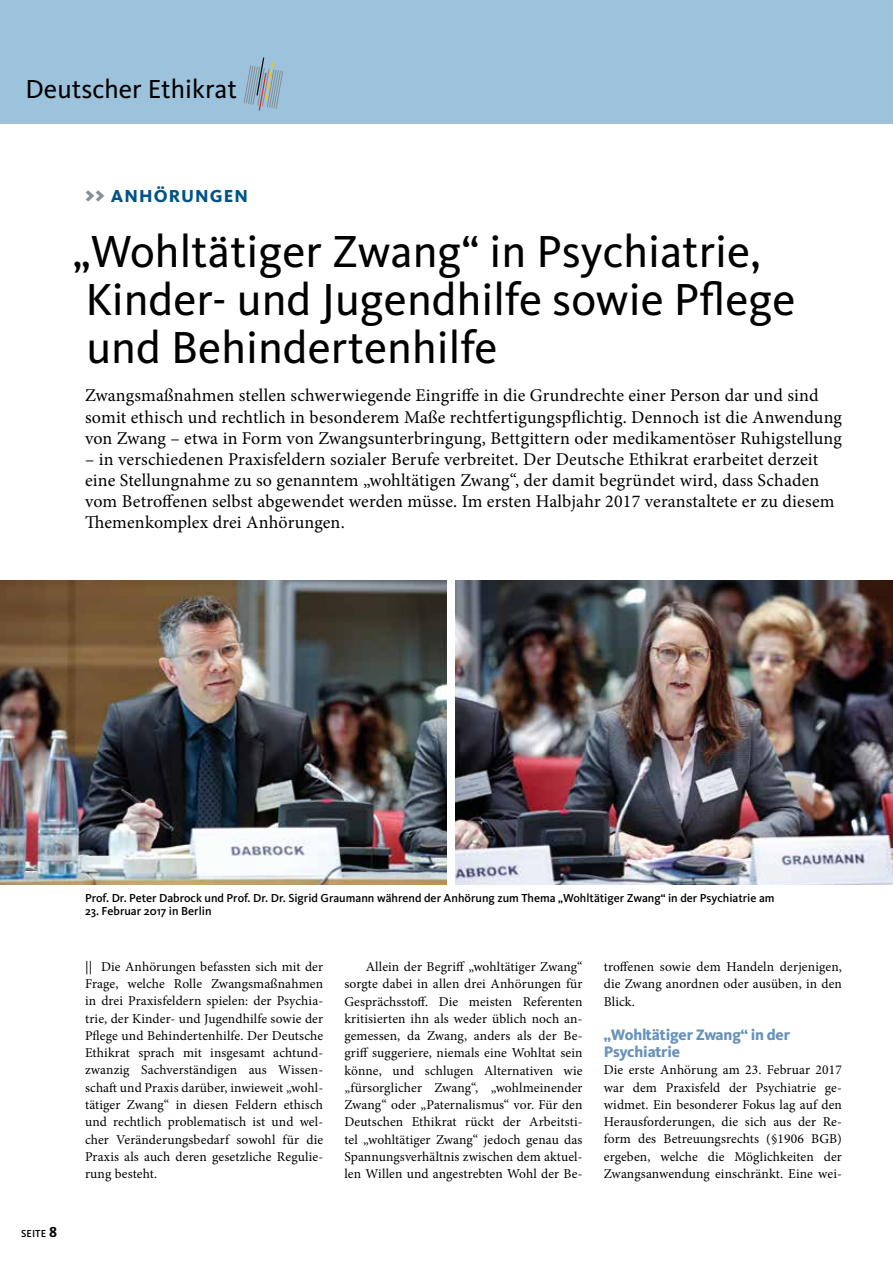
<style>
.page{position:relative;width:893px;height:1263px;background:#fff}
.page>*{position:absolute;margin:0;border:0;box-sizing:border-box;transform-origin:0 0}
.t1{font:46.5px/48px "Kievit";color:#000}
.t2{font:27px "Kievit";color:#000}
.t3{font:18px/21px "Minion Pro";letter-spacing:.01em;color:#000}
.t4{font:800 18px "Kievit";letter-spacing:.06em;color:#005387}
.t5{font:800 15.75px/17.2px "Kievit";letter-spacing:-.02em;color:#6793ba}
.t6{font:13.5px/17.2px "Minion Pro";letter-spacing:.01em;color:#000;text-align:justify}
.t7{font:500 12px "Kievit";color:#000}
.t8{font:500 10.5px "Kievit";color:#000}
.s1{font-weight:900;font-size:24px;color:#839097}
.s2{font-weight:700;font-size:15px}
</style>
<div class="page">
<img style="left:0;top:581px;width:446px;height:304px">
<div style="left:0;top:0;width:893px;height:123px;background:#9dc2dc"></div>
<svg style="left:243px;top:57px;width:40px;height:54px"></svg>
<img style="left:455px;top:581px;width:438px;height:304px">
<h2 class="t2" style="left:26px;top:74px;width:213px">Deutscher Ethikrat</h2>
<h3 class="t4" style="left:85px;top:185px;width:165px"><span class="s1">&gt;&gt;</span> anhörungen</h3>
<h1 class="t1" style="left:73px;top:227px;width:724px">„Wohltätiger Zwang“ in Psychiatrie,<br>Kinder- und Jugendhilfe sowie Pflege und Behindertenhilfe</h1>
<p class="t3" style="left:85px;top:385px;width:758px">Zwangsmaßnahmen stellen schwerwiegende Eingriffe in die Grundrechte einer Person dar und sind somit ethisch und rechtlich in besonderem Maße rechtfertigungspflichtig. Dennoch ist die Anwendung von Zwang – etwa in Form von Zwangsunterbringung, Bettgittern oder medikamentöser Ruhigstellung</p>
<p class="t3" style="left:85px;top:448px;width:751px">– in verschiedenen Praxisfeldern sozialer Berufe verbreitet. Der Deutsche Ethikrat erarbeitet derzeit eine Stellungnahme zu so genanntem „wohltätigen Zwang“, der damit begründet wird, dass Schaden vom Betroffenen selbst abgewendet werden müsse. Im ersten Halbjahr 2017 veranstaltete er zu diesem Themenkomplex drei Anhörungen.</p>
<p class="t7" style="left:85px;top:891px;width:691px">Prof. Dr. Peter Dabrock und Prof. Dr. Dr. Sigrid Graumann während der Anhörung zum Thema „Wohltätiger Zwang“ in der Psychiatrie am</p>
<p class="t7" style="left:85px;top:904px;width:128px">23. Februar 2017 in Berlin</p>
<p class="t8" style="left:21px;top:1227px;width:37px">Seite <span class="s2">8</span></p>
<p class="t6" style="left:85px;top:958px;width:240px">|| Die Anhörungen befassten sich mit der Frage, welche Rolle Zwangsmaßnahmen in drei Praxisfeldern spielen: der Psychia&shy;trie, der Kinder- und Jugendhilfe sowie der Pflege und Behindertenhilfe. Der Deutsche Ethikrat sprach mit insgesamt achtund&shy;zwanzig Sachverständigen aus Wissen&shy;schaft und Praxis darüber, inwieweit „wohl&shy;tätiger Zwang“ in diesen Feldern ethisch und rechtlich problematisch ist und wel&shy;cher Veränderungsbedarf sowohl für die Praxis als auch deren gesetzliche Regulie&shy;rung besteht.</p>
<p class="t6" style="left:344px;top:958px;width:240px;text-indent:21px">Allein der Begriff „wohltätiger Zwang“ sorgte dabei in allen drei Anhörungen für Gesprächsstoff. Die meisten Referenten kritisierten ihn als weder üblich noch an&shy;gemessen, da Zwang, anders als der Be&shy;griff suggeriere, niemals eine Wohltat sein könne, und schlugen Alternativen wie „fürsorglicher Zwang“, „wohlmeinender Zwang“ oder „Paternalismus“ vor. Für den Deutschen Ethikrat rückt der Arbeitsti&shy;tel „wohltätiger Zwang“ jedoch genau das Spannungsverhältnis zwischen dem aktuel&shy;len Willen und angestrebten Wohl der Be-</p>
<p class="t6" style="left:604px;top:958px;width:240px">troffenen sowie dem Handeln derjenigen, die Zwang anordnen oder ausüben, in den Blick.</p>
<p class="t5" style="left:604px;top:1026px;width:188px">„Wohltätiger Zwang“ in der<br>Psychiatrie</p>
<p class="t6" style="left:604px;top:1061px;width:240px">Die erste Anhörung am 23. Februar 2017 war dem Praxisfeld der Psychiatrie ge&shy;widmet. Ein besonderer Fokus lag auf den Herausforderungen, die sich aus der Re&shy;form des Betreuungsrechts (§1906 BGB) ergeben, welche die Möglichkeiten der Zwangsanwendung einschränkt. Eine wei-</p>
</div>
